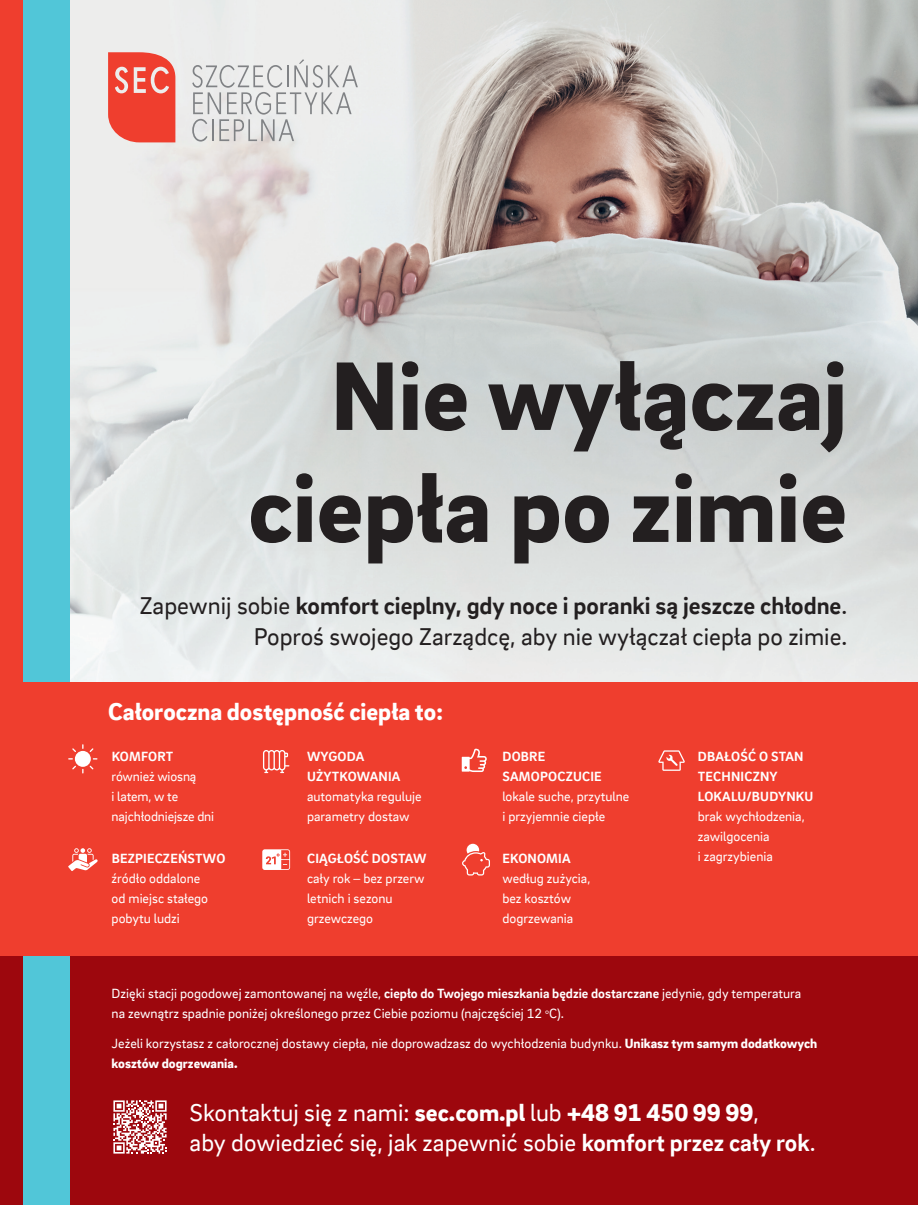
<style>
.page{position:relative;width:918px;height:1205px;background:#fff}
.page>*{position:absolute;margin:0;border:0;box-sizing:border-box;transform-origin:0 0}
.t1{font:900 99.75px/112px "EON Brix Sans";color:#231f20;text-align:right}
.t2{font:25px/30px "EON Brix Sans";color:#231f20;text-align:right}
.t3{font:25px/30px "EON Brix Sans";color:#fff}
.t4{font:900 25px "EON Brix Sans";color:#fff}
.t5{font:13.75px/20px "EON Brix Sans";color:#fff}
.s1{font-weight:700}
.s2{font-family:"Martel Sans"}
.s3{font-family:"EB Garamond"}
.s4{font-weight:900}
</style>
<div class="page">
<img style="left:70px;top:0;width:848px;height:682px">
<div style="left:0;top:0;width:36px;height:716px;background:#ef3e2e"></div>
<div style="left:23px;top:0;width:47px;height:716px;background:#51c6d8"></div>
<div style="left:0;top:682px;width:918px;height:523px;background:#ef3e2e"></div>
<svg style="left:462px;top:749px;width:25px;height:23px"></svg>
<svg style="left:263px;top:750px;width:26px;height:23px"></svg>
<svg style="left:262px;top:849px;width:28px;height:21px"></svg>
<svg style="left:462px;top:844px;width:28px;height:31px"></svg>
<svg style="left:68px;top:744px;width:29px;height:29px"></svg>
<svg style="left:68px;top:848px;width:30px;height:23px"></svg>
<svg style="left:658px;top:750px;width:27px;height:21px"></svg>
<svg style="left:108px;top:52px;width:67px;height:90px"></svg>
<svg style="left:192px;top:59px;width:166px;height:83px"></svg>
<div style="left:0;top:957px;width:918px;height:248px;background:#9d070d"></div>
<div style="left:23px;top:957px;width:47px;height:248px;background:#51c6d8"></div>
<svg style="left:113px;top:1100px;width:54px;height:53px"></svg>
<p class="t1" style="left:248px;top:335px;width:601px">Nie wyłączaj ciepła po zimie</p>
<p class="t2" style="left:140px;top:590px;width:709px">Zapewnij sobie <span class="s1">komfort cieplny, gdy noce i poranki są jeszcze chłodne</span>.<br>Poproś swojego Zarządcę, aby nie wyłączał ciepła po zimie.</p>
<p class="t4" style="left:108px;top:695px;width:336px">Całoroczna dostępność ciepła to:</p>
<p class="t5" style="left:112px;top:746px;width:104px"><span class="s1">KOMFORT </span>również wiosną<br>i latem, w te najchłodniejsze dni</p>
<p class="t5" style="left:112px;top:847px;width:115px"><span class="s1">BEZPIECZEŃSTWO </span>źródło oddalone<br>od miejsc stałego pobytu ludzi</p>
<p class="t5" style="left:307px;top:746px;width:116px"><span class="s1">WYGODA<br>UŻYTKOWANIA </span>automatyka reguluje parametry dostaw</p>
<p class="t5" style="left:307px;top:847px;width:121px"><span class="s1">CIĄGŁOŚĆ DOSTAW </span>cały rok <span class="s2">–</span> bez przerw letnich i sezonu grzewczego</p>
<p class="t5" style="left:502px;top:746px;width:128px"><span class="s1">DOBRE<br>SAMOPOCZUCIE </span>lokale suche, przytulne i przyjemnie ciepłe</p>
<p class="t5" style="left:502px;top:847px;width:90px"><span class="s1">EKONOMIA </span>według zużycia, bez kosztów dogrzewania</p>
<p class="t5" style="left:698px;top:746px;width:117px"><span class="s1">DBAŁOŚĆ O STAN<br>TECHNICZNY<br>LOKALU/BUDYNKU </span>brak wychłodzenia, zawilgocenia<br>i zagrzybienia</p>
<p class="t5" style="left:112px;top:982px;width:691px">Dzięki stacji pogodowej zamontowanej na węźle, <span class="s1">ciepło do Twojego mieszkania będzie dostarczane</span> jedynie, gdy temperatura na zewnątrz spadnie poniżej określonego przez Ciebie poziomu (najczęściej 12 <span class="s3">°</span>C).</p>
<p class="t5" style="left:112px;top:1033px;width:707px">Jeżeli korzystasz z całorocznej dostawy ciepła, nie doprowadzasz do wychłodzenia budynku. <span class="s4">Unikasz tym samym dodatkowych kosztów dogrzewania.</span></p>
<p class="t3" style="left:190px;top:1096px;width:627px">Skontaktuj się z nami: <span class="s4">sec.com.pl</span> lub <span class="s4">+48 91 450 99 99</span>,<br>aby dowiedzieć się, jak zapewnić sobie <span class="s1">komfort przez cały rok</span>.</p>
</div>
